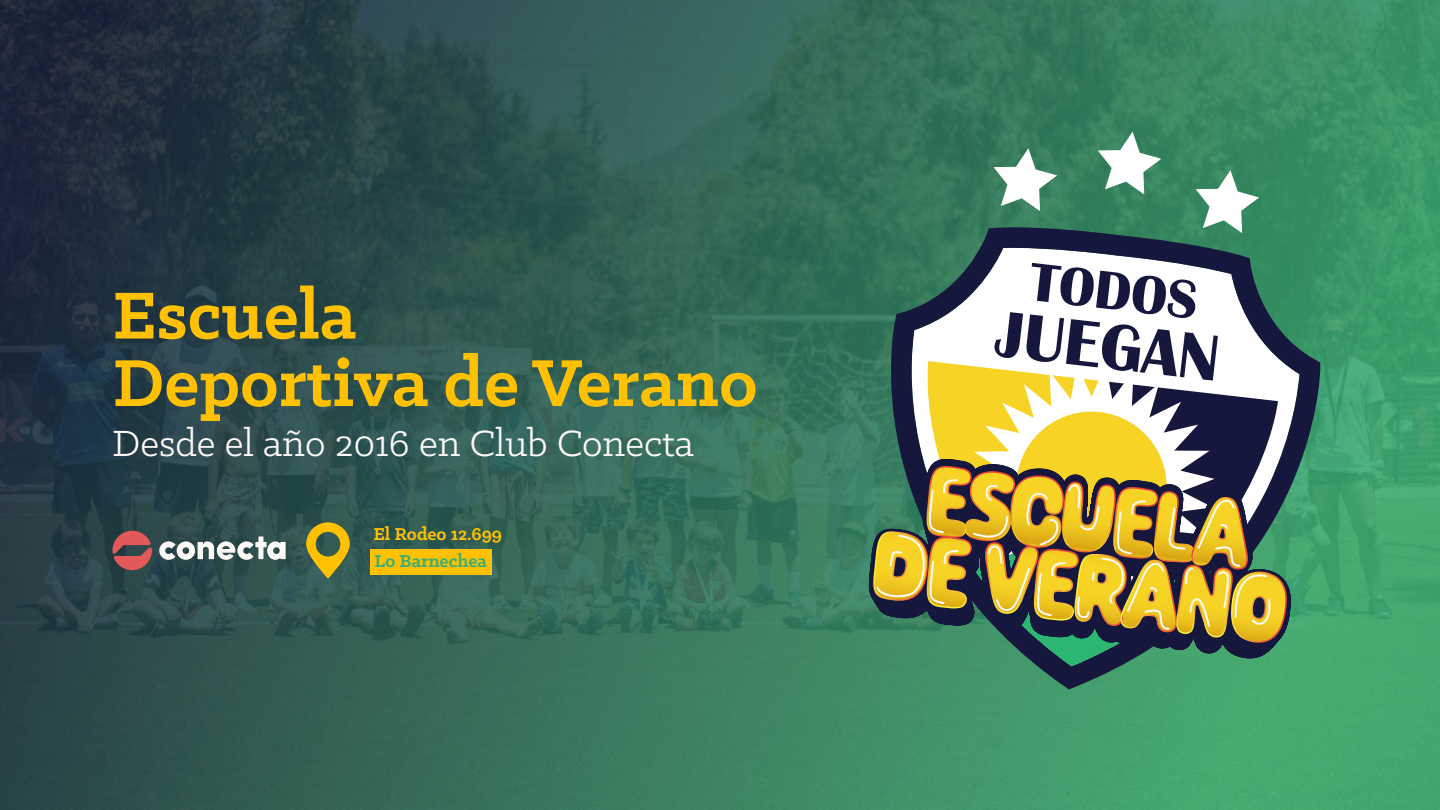
<style>
.page{position:relative;width:1440px;height:810px;background:#fff}
.page>*{position:absolute;margin:0;border:0;box-sizing:border-box;transform-origin:0 0}
.t1{font:700 75px/67.5px "Klinic Slab";color:#ffc102}
.t2{font:41.25px "Klinic Slab";color:#fffaf7}
.t3{font:700 19.5px "Klinic Slab";color:#ffc102}
.t4{font:700 19.5px "Klinic Slab";color:#3bae72}
</style>
<div class="page">
<img style="left:0;top:0;width:1440px;height:810px">
<svg style="left:994px;top:148px;width:63px;height:63px"></svg>
<svg style="left:1098px;top:132px;width:63px;height:63px"></svg>
<svg style="left:1196px;top:170px;width:63px;height:55px"></svg>
<svg style="left:884px;top:225px;width:436px;height:464px"></svg>
<svg style="left:994px;top:263px;width:224px;height:101px"></svg>
<svg style="left:985px;top:364px;width:80px;height:29px;fill:#f6d325"></svg>
<svg style="left:1065px;top:315px;width:168px;height:11px"></svg>
<svg style="left:1065px;top:326px;width:168px;height:462px"></svg>
<svg style="left:1065px;top:336px;width:167px;height:24px"></svg>
<svg style="left:1065px;top:376px;width:167px;height:14px"></svg>
<div style="left:1121px;top:784px;width:110px;height:26px;background:#45a870"></div>
<div style="left:925px;top:781px;width:195px;height:29px;background:#439d6c"></div>
<svg style="left:873px;top:361px;width:112px;height:433px"></svg>
<svg style="left:873px;top:393px;width:423px;height:388px"></svg>
<svg style="left:306px;top:522px;width:44px;height:57px"></svg>
<div style="left:370px;top:549px;width:122px;height:25px;background:#ffc102"></div>
<svg style="left:113px;top:531px;width:39px;height:39px"></svg>
<svg style="left:159px;top:536px;width:127px;height:24px"></svg>
<h1 class="t1" style="left:113px;top:280px;width:647px">Escuela<br>Deportiva de Verano</h1>
<p class="t2" style="left:113px;top:417px;width:583px">Desde el año 2016 en Club Conecta</p>
<p class="t3" style="left:373px;top:522px;width:130px">El Rodeo 12.699</p>
<p class="t4" style="left:375px;top:549px;width:114px">Lo Barnechea</p>
</div>
